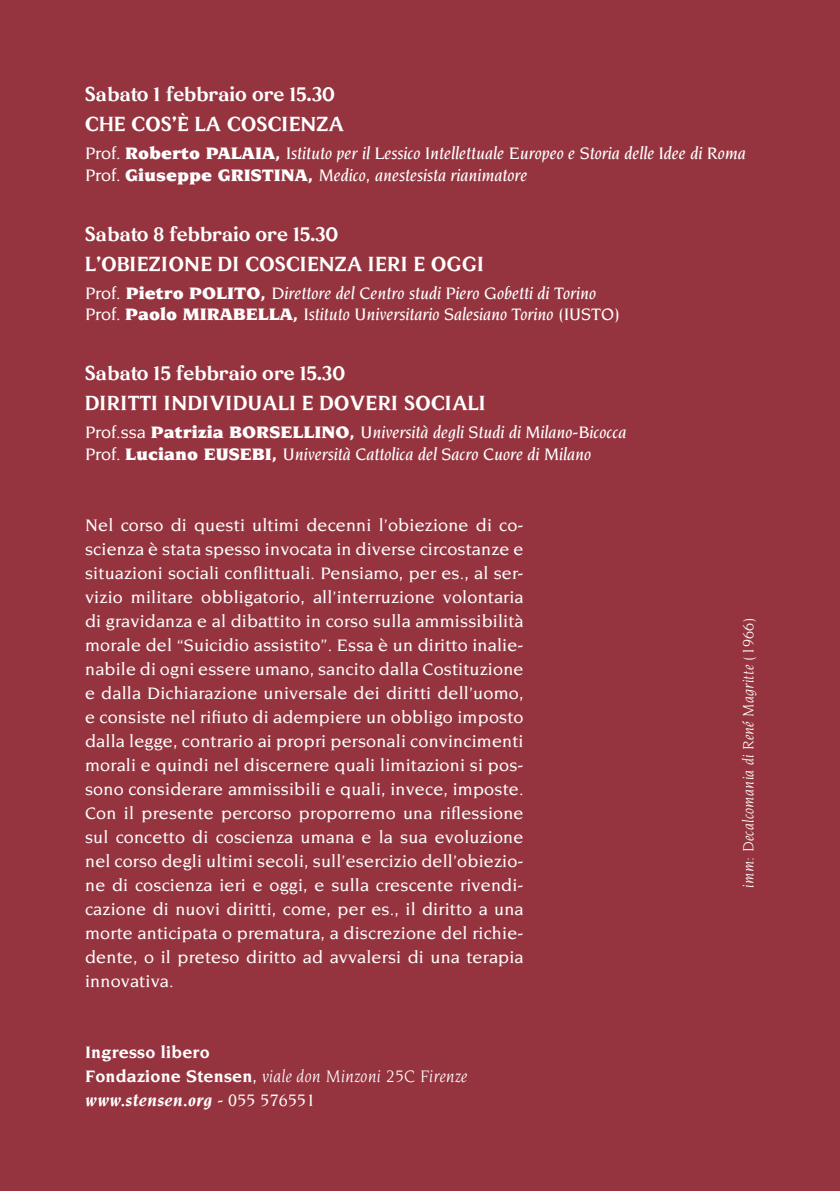
<style>
.page{position:relative;width:840px;height:1191px;background:#fff}
.page>*{position:absolute;margin:0;border:0;box-sizing:border-box;transform-origin:0 0}
.t1{font:700 20px/30px "Maniac Display";letter-spacing:.025em;color:#fff}
.t2{font:700 20px/30px "Maniac Display";color:#fff}
.t3{font:500 18px/24px "Novarese Std";letter-spacing:.01em;color:#fff;text-align:justify}
.t4{font:italic 500 18px/21.6px "Novarese Std";color:#fff}
.t5{font:700 18px/24px "Novarese Std";letter-spacing:.01em;color:#fff}
.t6{font:italic 16px "Novarese Std";letter-spacing:.01em;color:#fff}
.s1{font-style:normal}
.s2{font-weight:900;font-style:normal}
.s3{font-weight:500}
.s4{font-weight:400;font-style:italic}
.s5{font-style:italic}
</style>
<div class="page">
<div style="left:0;top:0;width:839px;height:1191px;background:#95343f"></div>
<p class="t2" style="left:85px;top:80px;width:260px">Sabato 1 febbraio ore 15.30<br>CHE COS’È LA COSCIENZA</p>
<p class="t4" style="left:85px;top:142px;width:662px"><span class="s1">Prof.</span> <span class="s2">Roberto PALAIA,</span> Istituto per il Lessico Intellettuale Europeo e Storia delle Idee di Roma<br><span class="s1">Prof.</span> <span class="s2">Giuseppe GRISTINA,</span> Medico, anestesista rianimatore</p>
<p class="t1" style="left:85px;top:219px;width:400px">Sabato 8 febbraio ore 15.30<br>L’OBIEZIONE DI COSCIENZA IERI E OGGI</p>
<p class="t4" style="left:85px;top:282px;width:536px"><span class="s1">Prof.</span> <span class="s2">Pietro POLITO,</span> Direttore del Centro studi Piero Gobetti di Torino<br><span class="s1">Prof.</span> <span class="s2">Paolo MIRABELLA,</span> Istituto Universitario Salesiano Torino (IUSTO)</p>
<p class="t1" style="left:85px;top:359px;width:402px">Sabato 15 febbraio ore 15.30<br>DIRITTI INDIVIDUALI E DOVERI SOCIALI</p>
<p class="t4" style="left:85px;top:422px;width:542px"><span class="s1">Prof.ssa</span> <span class="s2">Patrizia BORSELLINO,</span> Università degli Studi di Milano-Bicocca<br><span class="s1">Prof.</span> <span class="s2">Luciano EUSEBI,</span> Università Cattolica del Sacro Cuore di Milano</p>
<p class="t3" style="left:85px;top:513px;width:440px">Nel corso di questi ultimi decenni l’obiezione di co&shy;scienza è stata spesso invocata in diverse circostanze e situazioni sociali conflittuali. Pensiamo, per es., al ser&shy;vizio militare obbligatorio, all’interruzione volontaria di gravidanza e al dibattito in corso sulla ammissibilità morale del “Suicidio assistito”. Essa è un diritto inalie&shy;nabile di ogni essere umano, sancito dalla Costituzione e dalla Dichiarazione universale dei diritti dell’uomo, e consiste nel rifiuto di adempiere un obbligo imposto dalla legge, contrario ai propri personali convincimenti morali e quindi nel discernere quali limitazioni si pos&shy;sono considerare ammissibili e quali, invece, imposte.<br>Con il presente percorso proporremo una riflessione sul concetto di coscienza umana e la sua evoluzione nel corso degli ultimi secoli, sull’esercizio dell’obiezio&shy;ne di coscienza ieri e oggi, e sulla crescente rivendi&shy;cazione di nuovi diritti, come, per es., il diritto a una morte anticipata o prematura, a discrezione del richie&shy;dente, o il preteso diritto ad avvalersi di una terapia innovativa.</p>
<p class="t5" style="left:85px;top:1039px;width:383px">Ingresso libero<br>Fondazione Stensen<span class="s3">,</span> <span class="s4">viale don Minzoni 25C Firenze </span><span class="s5">www.stensen.org</span> <span class="s3">- 055 576551</span></p>
<p class="t6" style="left:739px;top:887px;width:272px;rotate:-90deg">imm: Decalcomania di René Magritte (1966)</p>
</div>
